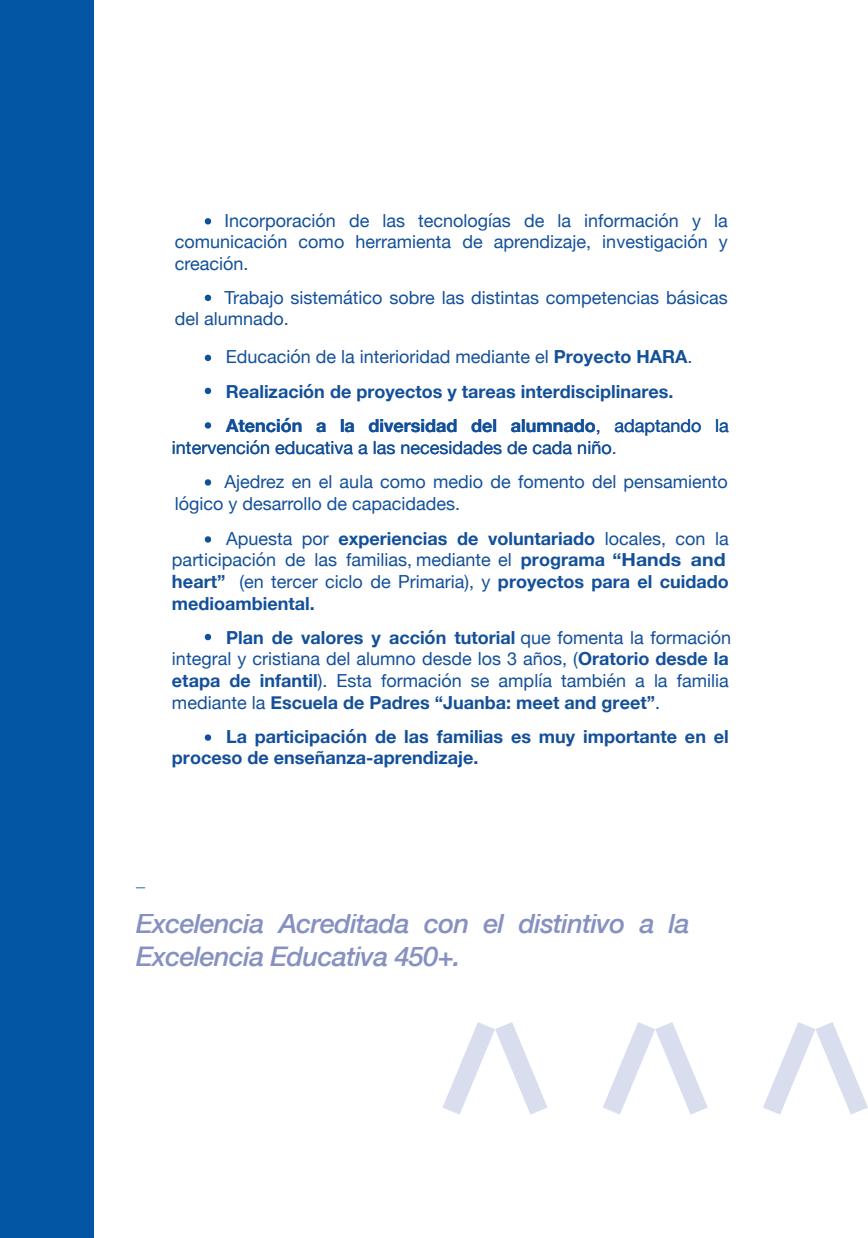
<style>
.page{position:relative;width:868px;height:1238px;background:#fff}
.page>*{position:absolute;margin:0;border:0;box-sizing:border-box;transform-origin:0 0}
.t1{font:italic 500 27px/32.4px "Helvetica Neue";letter-spacing:-.025em;color:#8691c2}
.t2{font:18px/21.6px "Helvetica Neue";color:#13509a}
.t3{font:700 18px/34.3px "Helvetica Neue";color:#13509a}
.s1{font-weight:400}
.s2{font-weight:700}
.s3{font-weight:700;font-size:18.3px}
</style>
<div class="page">
<div style="left:0;top:0;width:94px;height:1237px;background:#0356a3"></div>
<svg style="left:443px;top:1022px;width:424px;height:92px"></svg>
<svg style="left:205px;top:422px;width:6px;height:6px"></svg>
<svg style="left:205px;top:388px;width:6px;height:6px"></svg>
<svg style="left:205px;top:295px;width:6px;height:6px"></svg>
<svg style="left:205px;top:218px;width:6px;height:6px"></svg>
<svg style="left:205px;top:479px;width:6px;height:6px"></svg>
<svg style="left:205px;top:536px;width:6px;height:6px"></svg>
<svg style="left:205px;top:634px;width:6px;height:6px"></svg>
<svg style="left:205px;top:734px;width:6px;height:6px"></svg>
<svg style="left:205px;top:355px;width:6px;height:6px"></svg>
<p class="t2" style="left:175px;top:210px;width:554px;text-align:justify;text-indent:50px">Incorporación de las tecnologías de la información y la comunicación como herramienta de aprendizaje, investigación y creación.</p>
<p class="t2" style="left:175px;top:287px;width:554px;text-indent:50px">Trabajo sistemático sobre las distintas competencias básicas del alumnado.</p>
<p class="t3" style="left:226px;top:340px;width:504px"><span class="s1">Educación de la interioridad mediante el</span> Proyecto HARA<span class="s1">.<br></span>Realización de proyectos y tareas interdisciplinares.<br>Atención a la diversidad del alumnado<span class="s1">, adaptando la</span></p>
<p class="t2" style="left:172px;top:437px;width:446px">intervención educativa a las necesidades de cada niño.</p>
<p class="t2" style="left:175px;top:472px;width:554px;text-indent:50px">Ajedrez en el aula como medio de fomento del pensamiento lógico y desarrollo de capacidades.</p>
<p class="t2" style="left:172px;top:528px;width:558px;text-indent:54px">Apuesta por <span class="s2">experiencias de voluntariado</span> locales, con la participación de las familias, mediante el <span class="s2">programa “Hands and </span><span class="s3">he</span><span class="s2">art”</span> (en tercer ciclo de Primaria), y <span class="s2">proyectos para el cuidado medioambiental.</span></p>
<p class="t2" style="left:172px;top:627px;width:560px;text-indent:54px"><span class="s2">Plan de valores y acción tutorial</span> que fomenta la formación integral y cristiana del alumno desde los 3 años, (<span class="s2">Oratorio desde la etapa de infantil</span>). Esta formación se amplía también a la familia mediante la <span class="s2">Escuela de Padres “Juanba: meet and greet”</span>.</p>
<p class="t3" style="left:172px;top:726px;width:558px;line-height:21.6px;text-indent:54px">La participación de las familias es muy importante en el proceso de enseñanza-aprendizaje.</p>
<p class="t2" style="left:136px;top:869px;width:10px">_</p>
<h1 class="t1" style="left:136px;top:905px;width:555px">Excelencia Acreditada con el distintivo a la<br>Excelencia Educativa 450+.</h1>
</div>
